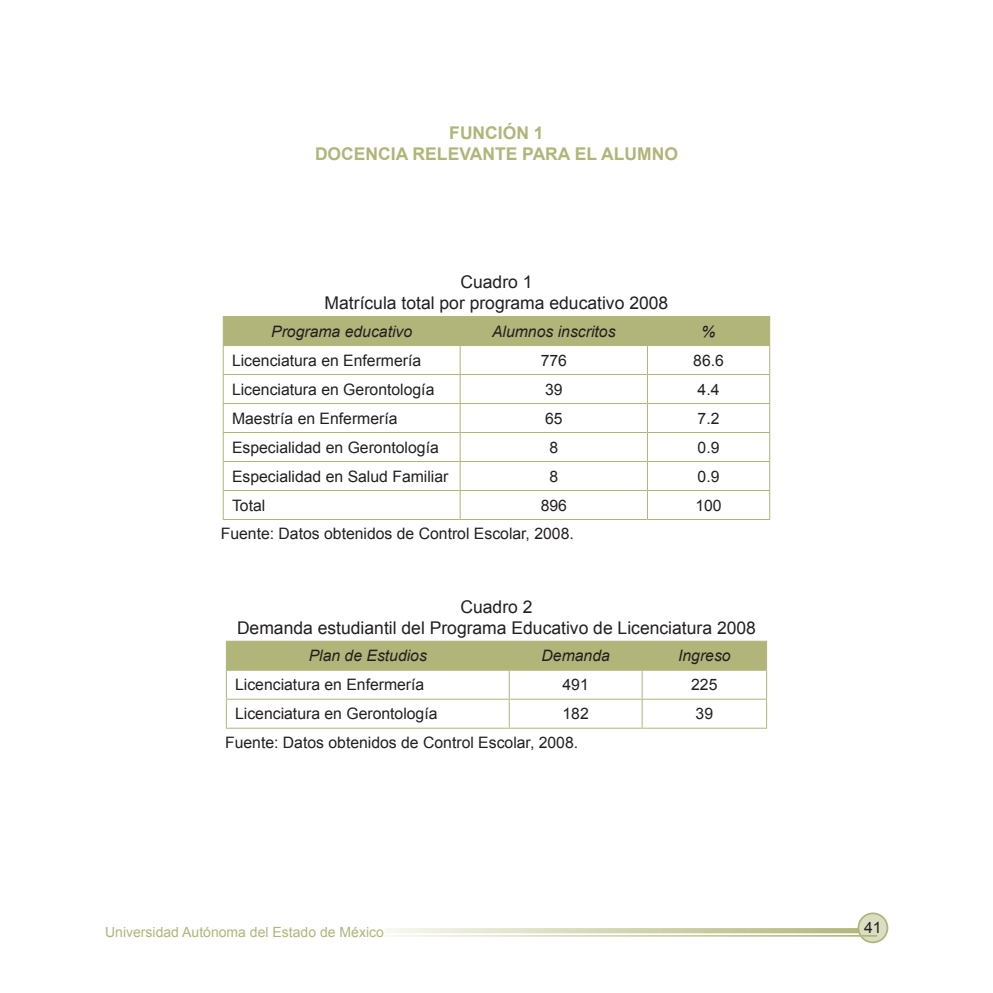
<style>
.page{position:relative;width:993px;height:993px;background:#fff}
.page>*{position:absolute;margin:0;border:0;box-sizing:border-box;transform-origin:0 0}
.t1{font:17.5px/21px "Arial";color:#231f20;text-align:center}
.t2{font:700 17.5px/21px "Arial";color:#b1b579;text-align:center}
.t3{font:15.75px "Arial";color:#231f20}
.t4{font:italic 15.75px "Arial";color:#231f20}
.t5{font:14px "Arial";color:#b1b579}
</style>
<div class="page">
<svg style="left:385px;top:928px;width:473px;height:5px;background:#d4d7b4"></svg>
<div style="left:858px;top:913px;width:29px;height:29px;background:#dcdec1;border-radius:50%"></div>
<div style="left:857px;top:912px;width:31px;height:30px;border:2px solid #b1b579;border-radius:50%"></div>
<hr style="left:383px;top:934px;width:494px;height:2px;background:#fff">
<svg style="left:223px;top:316px;width:547px;height:203px"></svg>
<hr style="left:223px;top:519px;width:237px;height:1px;background:#b1b579">
<hr style="left:460px;top:519px;width:187px;height:1px;background:#b1b579">
<hr style="left:647px;top:519px;width:122px;height:1px;background:#b1b579">
<hr style="left:226px;top:640px;width:283px;height:1px;background:#b1b579">
<hr style="left:509px;top:640px;width:133px;height:1px;background:#b1b579">
<hr style="left:642px;top:640px;width:124px;height:1px;background:#b1b579">
<svg style="left:226px;top:641px;width:541px;height:86px"></svg>
<hr style="left:226px;top:727px;width:283px;height:1px;background:#b1b579">
<hr style="left:509px;top:727px;width:133px;height:1px;background:#b1b579">
<hr style="left:642px;top:727px;width:124px;height:1px;background:#b1b579">
<p class="t2" style="left:315px;top:123px;width:363px">FU NCIÓN 1<br>DOCENCIA RELEVANTE PARA EL ALUMNO</p>
<p class="t1" style="left:324px;top:271px;width:345px">Cuadro 1<br>Matrícula total por programa educativo 2008</p>
<p class="t4" style="left:271px;top:321px;width:142px">Programa educativo</p>
<p class="t4" style="left:492px;top:321px;width:125px">Alumnos inscritos</p>
<p class="t4" style="left:701px;top:321px;width:16px">%</p>
<p class="t3" style="left:232px;top:350px;width:191px">Licenciatura en Enfermería</p>
<p class="t3" style="left:540px;top:350px;width:28px">776</p>
<p class="t3" style="left:693px;top:350px;width:32px">86.6</p>
<p class="t3" style="left:232px;top:379px;width:204px">Licenciatura en Gerontología</p>
<p class="t3" style="left:545px;top:379px;width:19px">39</p>
<p class="t3" style="left:697px;top:379px;width:23px">4.4</p>
<p class="t3" style="left:232px;top:408px;width:167px">Maestría en Enfermería</p>
<p class="t3" style="left:545px;top:408px;width:19px">65</p>
<p class="t3" style="left:697px;top:408px;width:23px">7.2</p>
<p class="t3" style="left:232px;top:437px;width:208px">Especialidad en Gerontología</p>
<p class="t3" style="left:549px;top:437px;width:10px">8</p>
<p class="t3" style="left:697px;top:437px;width:23px">0.9</p>
<p class="t3" style="left:232px;top:465px;width:218px">Especialidad en Salud Familiar</p>
<p class="t3" style="left:549px;top:465px;width:10px">8</p>
<p class="t3" style="left:697px;top:465px;width:23px">0.9</p>
<p class="t3" style="left:232px;top:494px;width:35px">Total</p>
<p class="t3" style="left:540px;top:494px;width:28px">896</p>
<p class="t3" style="left:695px;top:494px;width:28px">100</p>
<p class="t3" style="left:221px;top:523px;width:354px">Fuente: Datos obtenidos de Control Escolar, 2008.</p>
<p class="t1" style="left:237px;top:596px;width:520px">Cuadro 2<br>Demanda estudiantil del Programa Educativo de Licenciatura 2008</p>
<p class="t4" style="left:308px;top:645px;width:120px">Plan de Estudios</p>
<p class="t4" style="left:541px;top:645px;width:70px">Demanda</p>
<p class="t4" style="left:677px;top:645px;width:54px">Ingreso</p>
<p class="t3" style="left:235px;top:674px;width:191px">Licenciatura en Enfermería</p>
<p class="t3" style="left:562px;top:674px;width:28px">491</p>
<p class="t3" style="left:691px;top:674px;width:28px">225</p>
<p class="t3" style="left:235px;top:703px;width:204px">Licenciatura en Gerontología</p>
<p class="t3" style="left:562px;top:703px;width:28px">182</p>
<p class="t3" style="left:695px;top:703px;width:19px">39</p>
<p class="t3" style="left:225px;top:731px;width:354px">Fuente: Datos obtenidos de Control Escolar, 2008.</p>
<p class="t5" style="left:105px;top:922px;width:280px">Universidad Autónoma del Estado de México</p>
<p class="t3" style="left:863px;top:916px;width:19px">41</p>
</div>
